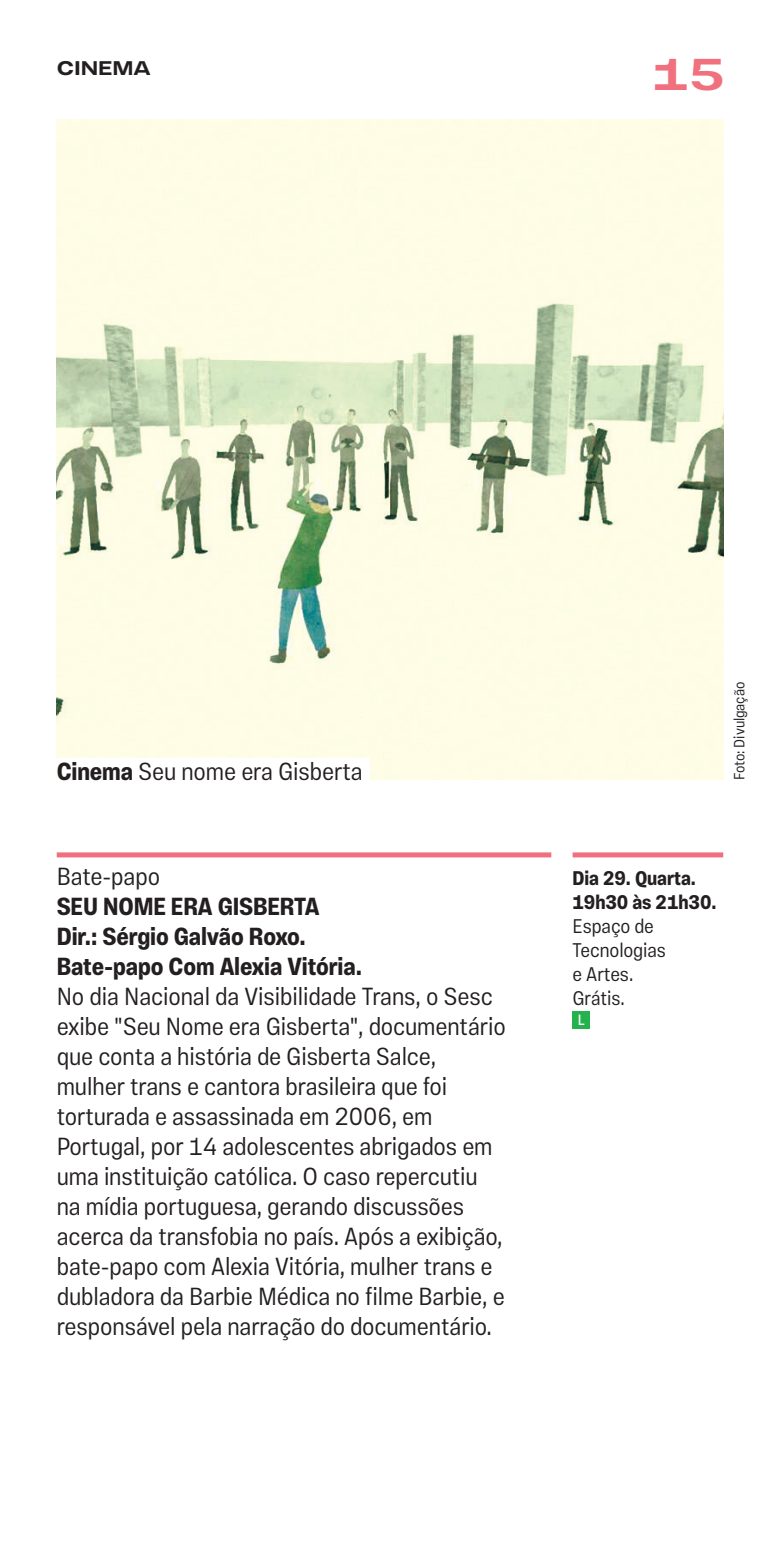
<style>
.page{position:relative;width:780px;height:1560px;background:#fff}
.page>*{position:absolute;margin:0;border:0;box-sizing:border-box;transform-origin:0 0}
.t1{font:700 45px "Vinila Extended";color:#f1707d}
.t2{font:300 25px/30px "Vinila Condensed";letter-spacing:-.005em;color:#231f20}
.t3{font:700 25px/30px "Vinila Condensed";letter-spacing:-.005em;color:#231f20}
.t4{font:300 20px/24px "Vinila Condensed";letter-spacing:-.005em;color:#231f20}
.t5{font:700 20px/24px "Vinila Condensed";letter-spacing:-.005em;color:#231f20}
.t6{font:700 20px "Vinila Extended";letter-spacing:-.005em;color:#231f20}
.t7{font:300 15px "Vinila Condensed";letter-spacing:-.005em;color:#231f20}
.t8{font:15px "Vinila Condensed";color:#fff}
.s1{font-weight:700}
</style>
<div class="page">
<img style="left:57px;top:120px;width:666px;height:660px">
<div style="left:57px;top:757px;width:313px;height:23px;background:#fff"></div>
<div style="left:57px;top:852px;width:494px;height:5px;background:#f1707d"></div>
<div style="left:572px;top:852px;width:151px;height:5px;background:#f1707d"></div>
<div style="left:572px;top:1011px;width:18px;height:18px;background:#23b24b"></div>
<p class="t6" style="left:57px;top:56px;width:95px">CINEMA</p>
<h1 class="t1" style="left:651px;top:47px;width:75px">15</h1>
<p class="t2" style="left:57px;top:756px;width:307px"><span class="s1">Cinema</span> Seu nome era Gisberta</p>
<p class="t2" style="left:57px;top:861px;width:105px">Bate-papo</p>
<p class="t3" style="left:57px;top:891px;width:307px">SEU NOME ERA GISBERTA<br>Dir.: Sérgio Galvão Roxo.<br>Bate-papo Com Alexia Vitória.</p>
<p class="t2" style="left:57px;top:981px;width:450px">No dia Nacional da Visibilidade Trans, o Sesc exibe "Seu Nome era Gisberta", documentário que conta a história de Gisberta Salce, mulher trans e cantora brasileira que foi torturada e assassinada em 2006, em Portugal, por 14 adolescentes abrigados em uma instituição católica. O caso repercutiu na mídia portuguesa, gerando discussões acerca da transfobia no país. Após a exibição, bate-papo com Alexia Vitória, mulher trans e dubladora da Barbie Médica no filme Barbie, e responsável pela narração do documentário.</p>
<p class="t7" style="left:730px;top:780px;width:100px;rotate:-90deg">Foto: Divulgação</p>
<p class="t5" style="left:572px;top:866px;width:145px">Dia 29. Quarta.<br>19h30 às 21h30.</p>
<p class="t4" style="left:572px;top:913px;width:95px">Espaço de<br>Tecnologias e Artes.<br>Grátis.</p>
<p class="t8" style="left:578px;top:1011px;width:8px">L</p>
</div>
